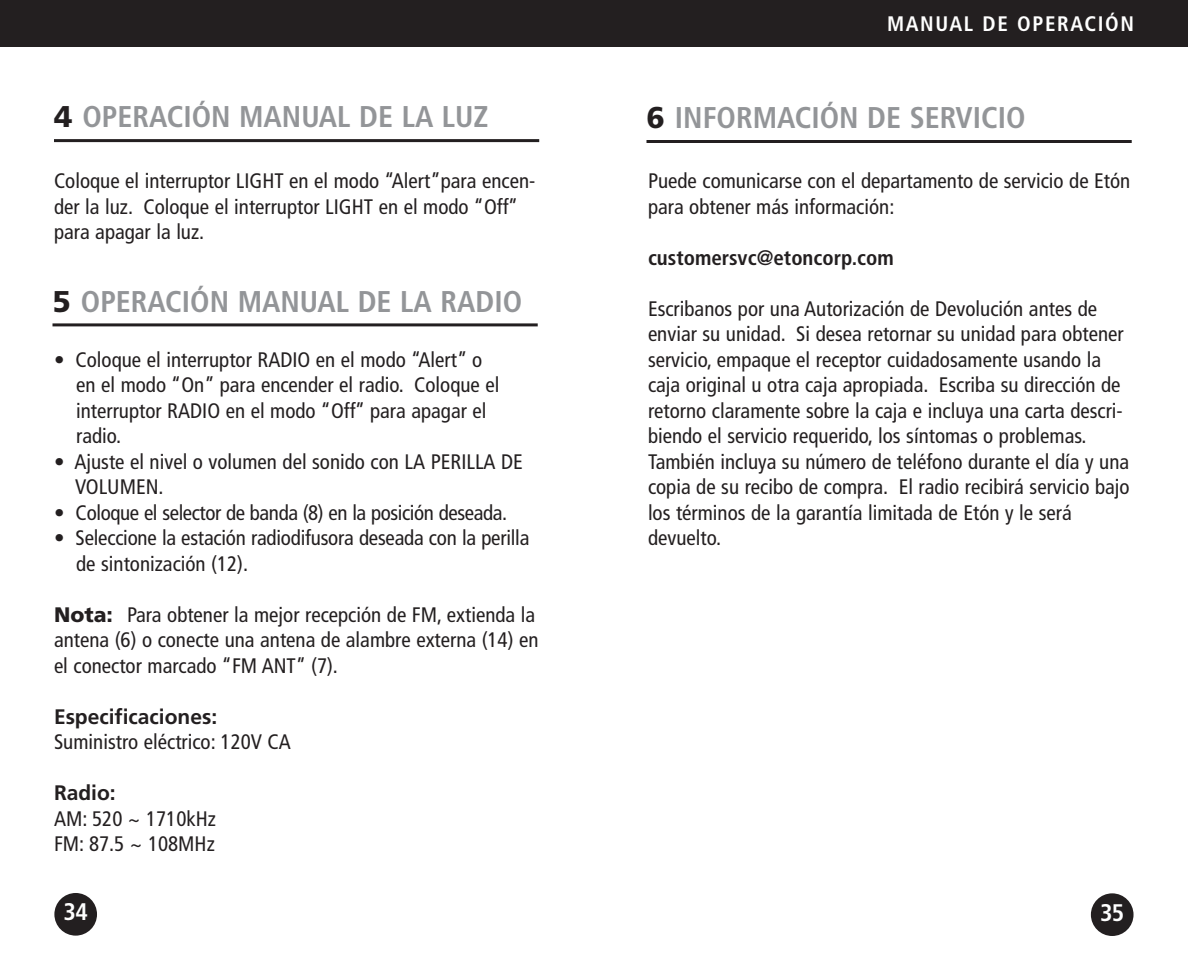
<style>
.page{position:relative;width:1188px;height:972px;background:#fff}
.page>*{position:absolute;margin:0;border:0;box-sizing:border-box;transform-origin:0 0}
.t1{font:700 condensed 30px "Frutiger";color:#939598}
.t2{font:700 condensed 24px "Frutiger";color:#fff}
.t3{font:condensed 21px/25.5px "Frutiger";color:#231f20}
.t4{font:condensed 21px "Frutiger";letter-spacing:-.02em;color:#231f20}
.t5{font:700 condensed 21px "Frutiger";letter-spacing:.08em;color:#fff}
.t6{font:700 condensed 21px "Frutiger";color:#231f20}
.t7{font:700 21px "Frutiger";color:#231f20}
.s1{font-weight:900;font-stretch:normal;color:#231f20}
.s2{font-weight:900;font-stretch:normal}
.s3{color:#231f20}
</style>
<div class="page">
<div style="left:594px;top:0;width:594px;height:47px;background:#231f20"></div>
<div style="left:1091px;top:893px;width:43px;height:43px;background:#231f20;border-radius:50%"></div>
<div style="left:0;top:0;width:594px;height:47px;background:#231f20"></div>
<div style="left:54px;top:893px;width:43px;height:43px;background:#231f20;border-radius:50%"></div>
<hr style="left:54px;top:139px;width:485px;height:3px;background:#231f20">
<hr style="left:52px;top:323px;width:486px;height:3px;background:#231f20">
<hr style="left:646px;top:140px;width:486px;height:3px;background:#231f20">
<h1 class="t1" style="left:54px;top:105px;width:436px"><span class="s1">4</span> OPERACIÓN MANUAL DE LA LUZ</h1>
<p class="t3" style="left:54px;top:170px;width:483px">Coloque el interruptor LIGHT en el modo “Alert”para encen&shy;der la luz. Coloque el interruptor LIGHT en el modo “Off” para apagar la luz.</p>
<h1 class="t1" style="left:52px;top:289px;width:471px"><span class="s1">5</span> OPERACIÓN MANUAL DE LA RADIO</h1>
<p class="t3" style="left:76px;top:348px;width:425px;text-indent:-22px">• Coloque el interruptor RADIO en el modo “Alert” o en el modo “On” para encender el radio. Coloque el interruptor RADIO en el modo “Off” para apagar el radio.</p>
<p class="t3" style="left:75px;top:450px;width:450px;text-indent:-21px">• Ajuste el nivel o volumen del sonido con LA PERILLA DE<br>VOLUMEN.</p>
<p class="t4" style="left:54px;top:504px;width:455px">• Coloque el selector de banda (8) en la posición deseada.</p>
<p class="t3" style="left:76px;top:527px;width:455px;text-indent:-22px">• Seleccione la estación radiodifusora deseada con la perilla de sintonización (12).</p>
<p class="t3" style="left:54px;top:603px;width:486px"><span class="s2">Nota:</span> Para obtener la mejor recepción de FM, extienda la antena (6) o conecte una antena de alambre externa (14) en el conector marcado “FM ANT” (7).</p>
<p class="t7" style="left:54px;top:708px;width:165px">Especificaciones:</p>
<p class="t3" style="left:54px;top:731px;width:238px">Suministro eléctrico: 120V CA</p>
<p class="t7" style="left:54px;top:784px;width:63px">Radio:</p>
<p class="t3" style="left:54px;top:807px;width:163px">AM: 520 ~ 1710kHz<br>FM: 87.5 ~ 108MHz</p>
<p class="t2" style="left:64px;top:902px;width:26px">34</p>
<p class="t5" style="left:697px;top:15px;width:438px"><span class="s3">BLACKOUT BUDDY</span> MANUAL DE OPERACIÓN</p>
<h1 class="t1" style="left:646px;top:106px;width:381px"><span class="s1">6</span> INFORMACIÓN DE SERVICIO</h1>
<p class="t3" style="left:648px;top:170px;width:484px">Puede comunicarse con el departamento de servicio de Etón para obtener más información:</p>
<p class="t6" style="left:648px;top:249px;width:247px">customersvc@etoncorp.com</p>
<p class="t3" style="left:648px;top:297px;width:483px">Escribanos por una Autorización de Devolución antes de enviar su unidad. Si desea retornar su unidad para obtener servicio, empaque el receptor cuidadosamente usando la caja original u otra caja apropiada. Escriba su dirección de retorno claramente sobre la caja e incluya una carta descri&shy;biendo el servicio requerido, los síntomas o problemas.<br>También incluya su número de teléfono durante el día y una copia de su recibo de compra. El radio recibirá servicio bajo los términos de la garantía limitada de Etón y le será devuelto.</p>
<p class="t2" style="left:1100px;top:903px;width:26px">35</p>
</div>
